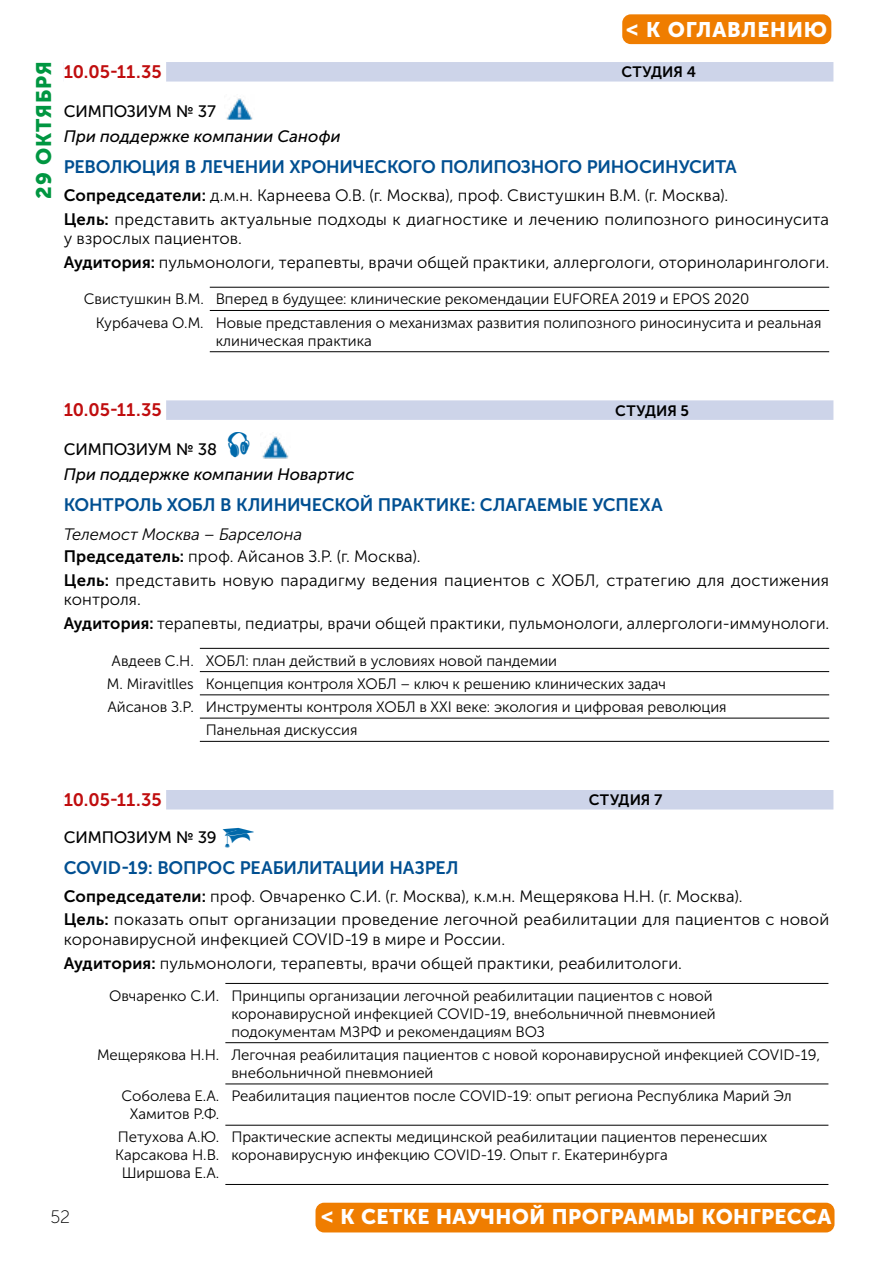
<style>
.page{position:relative;width:893px;height:1263px;background:#fff}
.page>*{position:absolute;margin:0;border:0;box-sizing:border-box;transform-origin:0 0}
.t1{font:21px "Museo Sans Cyrl 900";letter-spacing:.02em;color:#fff}
.t2{font:21px "Museo Sans Cyrl 900";letter-spacing:.04em;color:#fff}
.t3{font:21px "Museo Sans Cyrl 900";letter-spacing:.04em;color:#009641}
.t4{font:18px "Museo Sans Cyrl 700";letter-spacing:-.01em;color:#004f91}
.t5{font:18px "Museo Sans Cyrl 700";letter-spacing:-.005em;color:#c00d0e}
.t6{font:18px "Museo Sans Cyrl 100";color:#000}
.t7{font:16.5px/23.7px "Museo Sans Cyrl 300";letter-spacing:.01em;color:#000}
.t8{font:italic 16.5px "Museo Sans Cyrl 500";letter-spacing:.005em;color:#000}
.t9{font:16.5px "Museo Sans Cyrl 500";letter-spacing:-.005em;color:#000}
.t10{font:15px/18px "Museo Sans Cyrl 300";color:#000}
.s1{font-family:"Museo Sans Cyrl 700"}
.s2{font-style:italic}
</style>
<div class="page">
<div style="left:64px;top:62px;width:769px;height:20px;background:#cdd4e9"></div>
<div style="left:64px;top:62px;width:102px;height:22px;background:#fff"></div>
<div style="left:64px;top:400px;width:769px;height:20px;background:#cdd4e9"></div>
<div style="left:64px;top:400px;width:102px;height:22px;background:#fff"></div>
<div style="left:64px;top:790px;width:769px;height:19px;background:#cdd4e9"></div>
<div style="left:64px;top:789px;width:102px;height:23px;background:#fff"></div>
<img style="left:226px;top:98px;width:27px;height:22px">
<hr style="left:210px;top:287px;width:619px;height:1px;background:#000">
<hr style="left:210px;top:310px;width:619px;height:1px;background:#000">
<hr style="left:210px;top:351px;width:619px;height:1px;background:#000">
<img style="left:262px;top:436px;width:27px;height:22px">
<hr style="left:200px;top:648px;width:629px;height:1px;background:#000">
<hr style="left:200px;top:671px;width:629px;height:1px;background:#000">
<hr style="left:200px;top:694px;width:629px;height:1px;background:#000">
<hr style="left:200px;top:718px;width:629px;height:1px;background:#000">
<hr style="left:200px;top:741px;width:629px;height:1px;background:#000">
<hr style="left:225px;top:983px;width:603px;height:1px;background:#000">
<hr style="left:225px;top:1042px;width:603px;height:1px;background:#000">
<hr style="left:225px;top:1083px;width:603px;height:1px;background:#000">
<hr style="left:225px;top:1125px;width:603px;height:1px;background:#000">
<hr style="left:225px;top:1184px;width:603px;height:1px;background:#000">
<div style="left:315px;top:1203px;width:519px;height:29px;background:#ef7d00;border-radius:9px"></div>
<div style="left:622px;top:14px;width:209px;height:30px;background:#ef7d00;border-radius:9px"></div>
<h1 class="t3" style="left:32px;top:199px;width:139px;rotate:-90deg">29 ОКТЯБРЯ</h1>
<h1 class="t2" style="left:626px;top:18px;width:202px">&lt; K ОГЛАВЛЕНИЮ</h1>
<p class="t5" style="left:64px;top:62px;width:99px">10.05-11.35</p>
<p class="t9" style="left:64px;top:102px;width:154px">СИМПОЗИУМ № 37</p>
<p class="t8" style="left:64px;top:127px;width:278px">При поддержке компании Санофи</p>
<p class="t4" style="left:64px;top:157px;width:675px">РЕВОЛЮЦИЯ В ЛЕЧЕНИИ ХРОНИЧЕСКОГО ПОЛИПОЗНОГО РИНОСИНУСИТА</p>
<p class="t7" style="left:64px;top:184px;width:767px"><span class="s1">Сопредседатели:</span> д.м.н. Карнеева О.В. (г. Москва), проф. Свистушкин В.М. (г. Москва).<br><span class="s1">Цель:</span> представить актуальные подходы к диагностике и лечению полипозного риносинусита</p>
<p class="t7" style="left:64px;top:227px;width:767px">у взрослых пациентов.<br><span class="s1">Аудитория:</span> пульмонологи, терапевты, врачи общей практики, аллергологи, оториноларингологи.</p>
<p class="t10" style="left:96px;top:288px;width:727px;line-height:23.2px;text-indent:-12px">Свистушкин В.М. Вперед в будущее: клинические рекомендации EUFOREA 2019 и EPOS 2020<br>Курбачева О.М. Новые представления о механизмах развития полипозного риносинусита и реальная</p>
<p class="t10" style="left:216px;top:332px;width:158px">клиническая практика</p>
<p class="t5" style="left:64px;top:400px;width:99px">10.05-11.35</p>
<p class="t9" style="left:64px;top:440px;width:155px">СИМПОЗИУМ № 38</p>
<p class="t8" style="left:64px;top:466px;width:292px">При поддержке компании Новартис</p>
<p class="t4" style="left:64px;top:495px;width:601px">КОНТРОЛЬ ХОБЛ В КЛИНИЧЕСКОЙ ПРАКТИКЕ: СЛАГАЕМЫЕ УСПЕХА</p>
<p class="t7" style="left:64px;top:523px;width:767px;line-height:23.1px"><span class="s2">Телемост Москва – Барселона<br></span><span class="s1">Председатель:</span> проф. Айсанов З.Р. (г. Москва).<br><span class="s1">Цель:</span> представить новую парадигму ведения пациентов с ХОБЛ, стратегию для достижения</p>
<p class="t7" style="left:64px;top:588px;width:767px">контроля.<br><span class="s1">Аудитория:</span> терапевты, педиатры, врачи общей практики, пульмонологи, аллергологи-иммунологи.</p>
<p class="t10" style="left:112px;top:652px;width:447px">Авдеев С.Н. ХОБЛ: план действий в условиях новой пандемии</p>
<p class="t10" style="left:107px;top:675px;width:561px">М. Miravitlles Концепция контроля ХОБЛ – ключ к решению клинических задач</p>
<p class="t10" style="left:107px;top:698px;width:621px">Айсанов З.Р. Инструменты контроля ХОБЛ в XXI веке: экология и цифровая революция</p>
<p class="t10" style="left:206px;top:721px;width:153px">Панельная дискуссия</p>
<p class="t5" style="left:64px;top:790px;width:99px">10.05-11.35</p>
<p class="t9" style="left:64px;top:828px;width:155px">СИМПОЗИУМ № 39</p>
<p class="t4" style="left:64px;top:857px;width:396px">COVID-19: ВОПРОС РЕАБИЛИТАЦИИ НАЗРЕЛ</p>
<p class="t7" style="left:64px;top:884px;width:767px"><span class="s1">Сопредседатели:</span> проф. Овчаренко С.И. (г. Москва), к.м.н. Мещерякова Н.Н. (г. Москва).<br><span class="s1">Цель:</span> показать опыт организации проведение легочной реабилитации для пациентов с новой</p>
<p class="t7" style="left:64px;top:927px;width:620px">коронавирусной инфекцией COVID-19 в мире и России.<br><span class="s1">Аудитория:</span> пульмонологи, терапевты, врачи общей практики, реабилитологи.</p>
<p class="t10" style="left:231px;top:987px;width:486px;text-indent:-122px">Овчаренко С.И. Принципы организации легочной реабилитации пациентов с новой коронавирусной инфекцией COVID-19, внебольничной пневмонией подокументам МЗРФ и рекомендациям ВОЗ</p>
<p class="t10" style="left:231px;top:1046px;width:590px;text-indent:-134px">Мещерякова Н.Н. Легочная реабилитация пациентов с новой коронавирусной инфекцией COVID-19, внебольничной пневмонией</p>
<p class="t10" style="left:121px;top:1087px;width:99px;text-align:center">Соболева Е.А.<br>Хамитов Р.Ф.</p>
<p class="t10" style="left:231px;top:1087px;width:562px">Реабилитация пациентов после COVID-19: опыт региона Республика Марий Эл</p>
<p class="t10" style="left:115px;top:1128px;width:106px;text-align:center">Петухова А.Ю.<br>Карсакова Н.В.<br>Ширшова Е.А.</p>
<p class="t10" style="left:231px;top:1128px;width:538px">Практические аспекты медицинской реабилитации пациентов перенесших коронавирусную инфекцию COVID-19. Опыт г. Екатеринбурга</p>
<h1 class="t1" style="left:321px;top:1205px;width:512px">&lt; K СЕТКЕ НАУЧНОЙ ПРОГРАММЫ КОНГРЕССА</h1>
<p class="t6" style="left:50px;top:1207px;width:21px">52</p>
</div>
